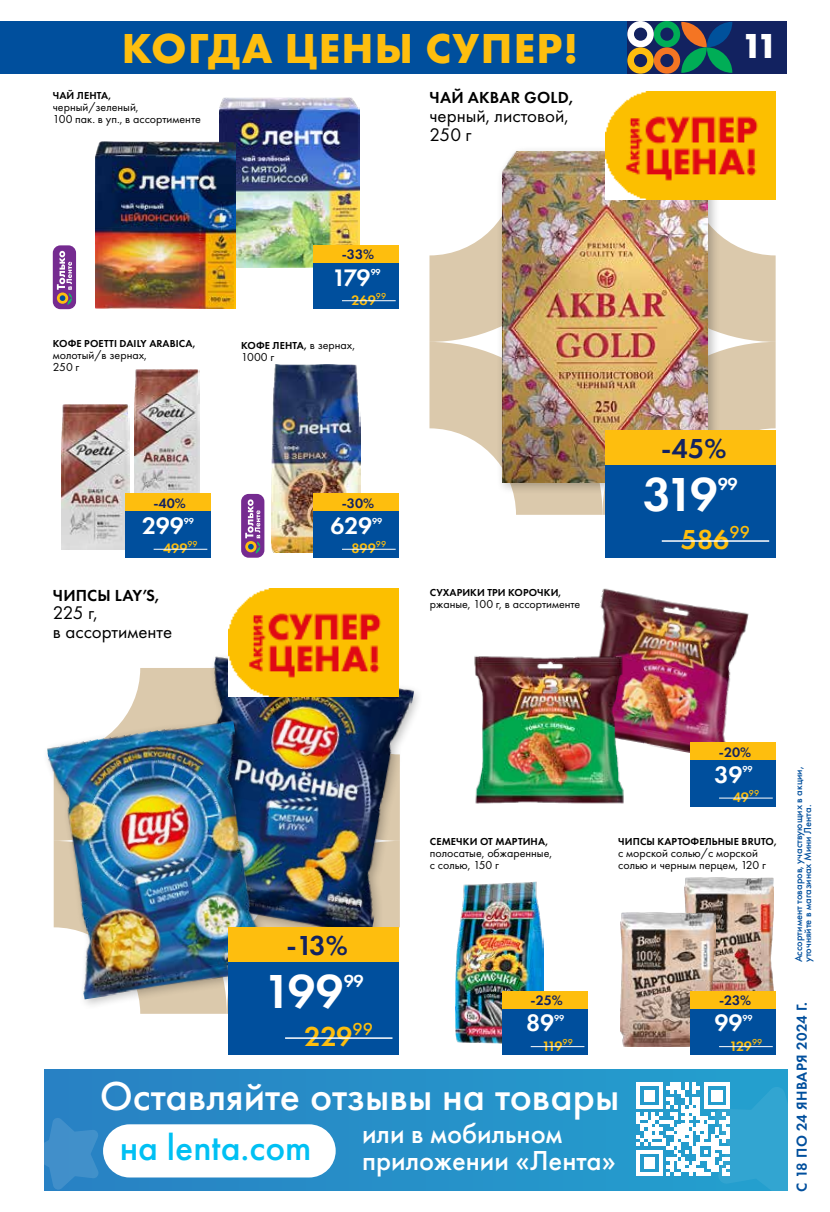
<style>
.page{position:relative;width:830px;height:1212px;background:#fff}
.page>*{position:absolute;margin:0;border:0;box-sizing:border-box;transform-origin:0 0}
.t1{font:600 49.5px "Futura PT";letter-spacing:-.095em;color:#fff}
.t2{font:700 43.5px "Futura PT";letter-spacing:.03em;color:#febe0e}
.t3{font:500 42px "Futura PT";color:#fff}
.t4{font:500 37.5px "Futura PT";color:#00c0f3}
.t5{font:700 36px "Futura PT";color:#fff}
.t6{font:500 28.5px/27px "Futura PT";color:#fff}
.t7{font:600 28.5px "Futura PT";color:#febe0e}
.t8{font:600 28.5px "Futura PT";color:#122260}
.t9{font:600 24.75px "Futura PT";color:#fff}
.t10{font:18.9px/18.9px "Futura PT";color:#000}
.t11{font:600 18px "Futura PT";color:#fff}
.t12{font:600 16.65px "Futura PT";letter-spacing:.01em;color:#000}
.t13{font:600 15px "Futura PT";letter-spacing:.02em;color:#004f9d}
.t14{font:600 14.25px "Futura PT";color:#febe0e}
.t15{font:600 14.25px "Futura PT";color:#122260}
.t16{font:12px/12px "Futura PT";color:#000}
.t17{font:600 10.5px "Futura PT";letter-spacing:.01em;color:#000}
.t18{font:500 10.5px/9px "Futura PT";color:#004f9d}
.t19{font:600 9px "Futura PT";letter-spacing:-.03em;color:#fff}
.s1{font-weight:400;font-size:12px}
</style>
<div class="page">
<div style="left:0;top:21px;width:785px;height:53px;background:#004f9d"></div>
<svg style="left:627px;top:21px;width:158px;height:53px;background:#3a515f"></svg>
<img style="left:599px;top:588px;width:152px;height:165px">
<img style="left:474px;top:651px;width:154px;height:153px">
<div style="left:690px;top:743px;width:85px;height:63px;background:#004f9d"></div>
<div style="left:690px;top:743px;width:85px;height:17px;background:#febe0e"></div>
<hr style="left:718px;top:798px;width:54px;height:1px;background:#fff">
<img style="left:455px;top:882px;width:88px;height:161px">
<div style="left:502px;top:991px;width:85px;height:64px;background:#004f9d"></div>
<div style="left:502px;top:991px;width:85px;height:17px;background:#febe0e"></div>
<hr style="left:530px;top:1046px;width:54px;height:1px;background:#fff">
<img style="left:684px;top:878px;width:89px;height:113px">
<img style="left:620px;top:912px;width:95px;height:134px">
<div style="left:690px;top:991px;width:85px;height:64px;background:#004f9d"></div>
<div style="left:690px;top:991px;width:85px;height:17px;background:#febe0e"></div>
<hr style="left:718px;top:1046px;width:54px;height:1px;background:#fff">
<div style="left:44px;top:1069px;width:743px;height:122px;background:linear-gradient(to right,#2b82c3,#23a0ce)"></div>
<svg style="left:44px;top:1116px;width:56px;height:75px;background:#378ac7"></svg>
<div style="left:103px;top:1124px;width:232px;height:53px;background:#fff;border-radius:27px"></div>
<svg style="left:636px;top:1082px;width:151px;height:109px"></svg>
<svg style="left:429px;top:199px;width:346px;height:316px"></svg>
<div style="left:496px;top:145px;width:224px;height:350px;background:#000;opacity:.25"></div>
<img style="left:502px;top:151px;width:205px;height:332px">
<svg style="left:126px;top:668px;width:102px;height:346px"></svg>
<img style="left:219px;top:98px;width:140px;height:169px">
<img style="left:95px;top:141px;width:141px;height:168px">
<img style="left:605px;top:91px;width:170px;height:108px">
<div style="left:605px;top:430px;width:170px;height:128px;background:#004f9d"></div>
<hr style="left:661px;top:540px;width:107px;height:2px;background:#fff">
<div style="left:605px;top:430px;width:170px;height:34px;background:#febe0e"></div>
<div style="left:313px;top:245px;width:86px;height:64px;background:#004f9d"></div>
<div style="left:313px;top:245px;width:86px;height:17px;background:#febe0e"></div>
<hr style="left:342px;top:300px;width:53px;height:1px;background:#fff">
<img style="left:134px;top:369px;width:65px;height:125px">
<img style="left:62px;top:405px;width:67px;height:144px">
<div style="left:125px;top:494px;width:85px;height:64px;background:#004f9d"></div>
<div style="left:125px;top:494px;width:85px;height:17px;background:#febe0e"></div>
<hr style="left:153px;top:549px;width:54px;height:1px;background:#fff">
<img style="left:271px;top:364px;width:89px;height:188px">
<div style="left:313px;top:494px;width:86px;height:64px;background:#004f9d"></div>
<div style="left:313px;top:494px;width:86px;height:17px;background:#febe0e"></div>
<hr style="left:342px;top:549px;width:53px;height:1px;background:#fff">
<div style="left:167px;top:652px;width:256px;height:295px;background:#000;opacity:.25"></div>
<img style="left:172px;top:655px;width:242px;height:282px">
<div style="left:42px;top:715px;width:240px;height:296px;background:#000;opacity:.25"></div>
<img style="left:47px;top:719px;width:224px;height:280px">
<img style="left:228px;top:588px;width:171px;height:108px">
<svg style="left:241px;top:494px;width:23px;height:64px"></svg>
<div style="left:228px;top:927px;width:171px;height:128px;background:#004f9d"></div>
<hr style="left:285px;top:1037px;width:107px;height:2px;background:#fff">
<div style="left:228px;top:927px;width:171px;height:34px;background:#febe0e"></div>
<svg style="left:53px;top:245px;width:23px;height:64px"></svg>
<h2 class="t2" style="left:122px;top:21px;width:458px">КОГДА ЦЕНЫ СУПЕР!</h2>
<h3 class="t5" style="left:740px;top:23px;width:39px">11</h3>
<p class="t17" style="left:53px;top:89px;width:60px">ЧАЙ ЛЕНТА,</p>
<p class="t16" style="left:53px;top:101px;width:149px">черный/зеленый,<br>100 пак. в уп., в ассортименте</p>
<h3 class="t12" style="left:429px;top:87px;width:145px">ЧАЙ AKBAR GOLD,</h3>
<h3 class="t10" style="left:429px;top:107px;width:141px">черный, листовой,<br>250 г</h3>
<p class="t17" style="left:53px;top:337px;width:144px">КОФЕ POETTI DAILY ARABICA,</p>
<p class="t16" style="left:53px;top:349px;width:96px">молотый/в зернах,<br>250 г</p>
<p class="t15" style="left:342px;top:245px;width:34px">-33%</p>
<p class="t14" style="left:351px;top:291px;width:36px">269<sup>99</sup></p>
<h3 class="t9" style="left:332px;top:262px;width:40px">179</h3>
<p class="t19" style="left:370px;top:266px;width:11px">99</p>
<p class="t17" style="left:241px;top:338px;width:115px">КОФЕ ЛЕНТА, <span class="s1">в зернах,</span></p>
<p class="t16" style="left:241px;top:350px;width:35px">1000 г</p>
<p class="t15" style="left:153px;top:494px;width:34px">-40%</p>
<p class="t14" style="left:163px;top:540px;width:36px">499<sup>99</sup></p>
<h3 class="t9" style="left:142px;top:510px;width:43px">299</h3>
<p class="t19" style="left:184px;top:515px;width:11px">99</p>
<h3 class="t12" style="left:53px;top:584px;width:108px">ЧИПСЫ LAY’S,</h3>
<h3 class="t10" style="left:53px;top:604px;width:121px">225 г,<br>в ассортименте</h3>
<p class="t15" style="left:342px;top:494px;width:34px">-30%</p>
<p class="t14" style="left:351px;top:540px;width:36px">899<sup>99</sup></p>
<h3 class="t9" style="left:330px;top:510px;width:43px">629</h3>
<p class="t19" style="left:372px;top:515px;width:11px">99</p>
<p class="t17" style="left:430px;top:586px;width:133px">СУХАРИКИ ТРИ КОРОЧКИ,</p>
<p class="t16" style="left:429px;top:598px;width:152px">ржаные, 100 г, в ассортименте</p>
<h3 class="t8" style="left:660px;top:430px;width:67px">-45%</h3>
<h1 class="t1" style="left:642px;top:463px;width:76px">319</h1>
<h3 class="t11" style="left:717px;top:472px;width:21px">99</h3>
<h3 class="t7" style="left:680px;top:521px;width:71px">586<sup>99</sup></h3>
<h3 class="t8" style="left:286px;top:927px;width:63px">-13%</h3>
<h1 class="t1" style="left:264px;top:960px;width:81px">199</h1>
<h3 class="t11" style="left:343px;top:969px;width:21px">99</h3>
<h3 class="t7" style="left:304px;top:1018px;width:70px">229<sup>99</sup></h3>
<p class="t17" style="left:430px;top:835px;width:120px">СЕМЕЧКИ ОТ МАРТИНА,</p>
<p class="t16" style="left:429px;top:847px;width:124px">полосатые, обжаренные, с солью, 150 г</p>
<p class="t15" style="left:718px;top:743px;width:34px">-20%</p>
<p class="t14" style="left:732px;top:788px;width:28px">49<sup>99</sup></p>
<h3 class="t9" style="left:714px;top:759px;width:30px">39</h3>
<p class="t19" style="left:742px;top:764px;width:11px">99</p>
<p class="t17" style="left:618px;top:835px;width:160px">ЧИПСЫ КАРТОФЕЛЬНЫЕ BRUTO,</p>
<p class="t16" style="left:618px;top:847px;width:149px">с морской солью/с морской солью и черным перцем, 120 г</p>
<p class="t15" style="left:530px;top:991px;width:34px">-25%</p>
<p class="t14" style="left:542px;top:1037px;width:32px">119<sup>99</sup></p>
<h3 class="t9" style="left:526px;top:1008px;width:30px">89</h3>
<p class="t19" style="left:554px;top:1012px;width:11px">99</p>
<p class="t15" style="left:718px;top:991px;width:34px">-23%</p>
<p class="t14" style="left:729px;top:1037px;width:34px">129<sup>99</sup></p>
<h3 class="t9" style="left:714px;top:1008px;width:30px">99</h3>
<p class="t19" style="left:742px;top:1012px;width:11px">99</p>
<h3 class="t3" style="left:100px;top:1071px;width:521px">Оставляйте отзывы на товары</h3>
<h3 class="t4" style="left:120px;top:1125px;width:193px">на lenta.com</h3>
<h3 class="t6" style="left:362px;top:1120px;width:255px">или в мобильном приложении «Лента»</h3>
<p class="t18" style="left:793px;top:962px;width:197px;rotate:-90deg">Ассортимент товаров, участвующих в акции, уточняйте в магазинах Мини Лента.</p>
<p class="t13" style="left:791px;top:1191px;width:191px;rotate:-90deg">С 18 ПО 24 ЯНВАРЯ 2024 Г.</p>
</div>
